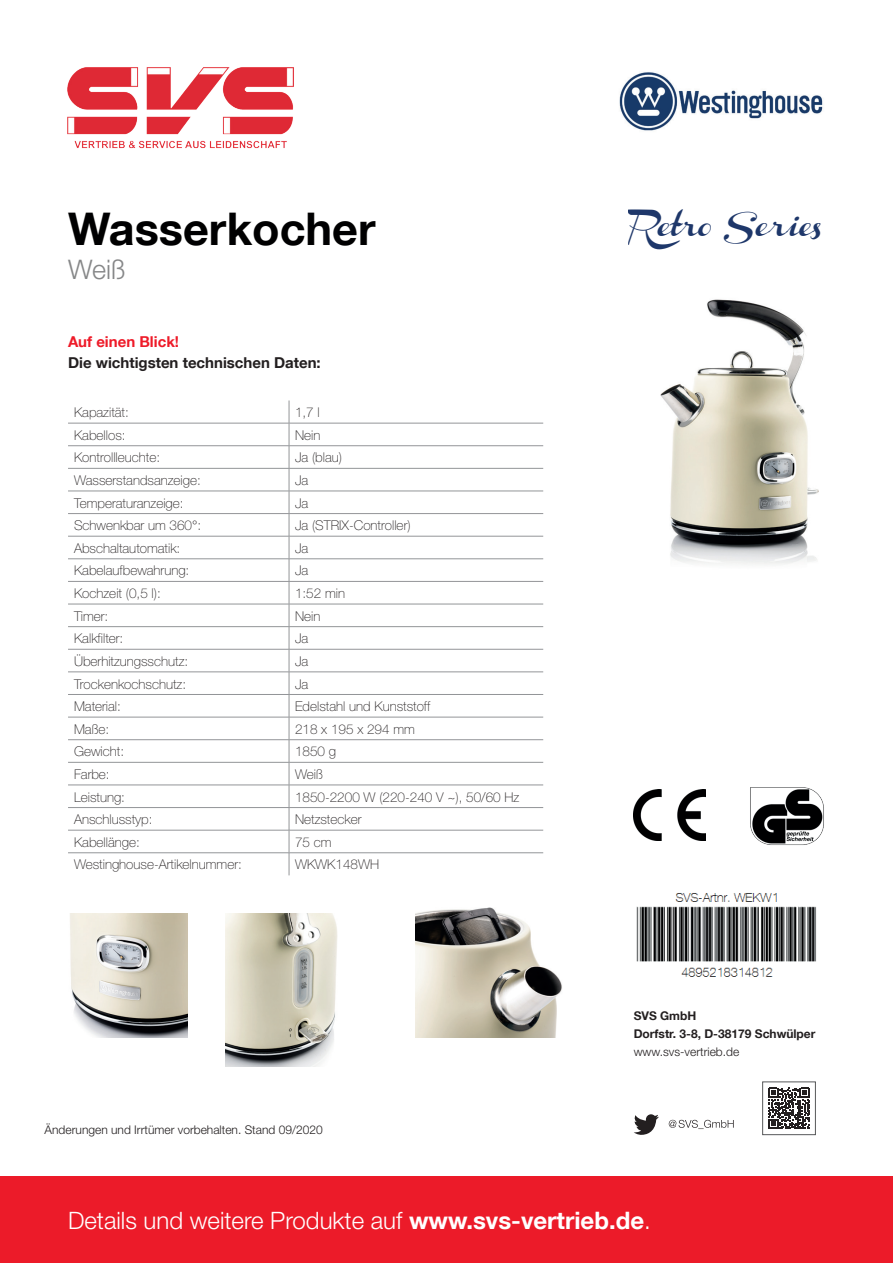
<style>
.page{position:relative;width:893px;height:1263px;background:#fff}
.page>*{position:absolute;margin:0;border:0;box-sizing:border-box;transform-origin:0 0}
.t1{font:700 45px "Helvetica Neue LT Com";color:#000001}
.t2{font:300 27px "Helvetica Neue LT Std";color:#868788}
.t3{font:300 24px "Helvetica Neue LT Std";color:#fff}
.t4{font:20.7px "Channel Slanted 2";color:#1e376a}
.t5{font:700 15px "Helvetica Neue LT Com";color:#231f20}
.t6{font:700 15px "Helvetica Neue LT Com";color:#ee1b29}
.t7{font:100 13.5px "Helvetica Neue";color:#231f20}
.t8{font:300 12px "Helvetica Neue LT Std";color:#231f20}
.t9{font:700 12px/18px "Helvetica Neue LT Com";color:#231f20}
.s1{font-family:"Helvetica Neue LT Com";font-weight:700}
</style>
<div class="page">
<img style="left:660px;top:299px;width:159px;height:266px">
<div style="left:0;top:1176px;width:893px;height:87px;background:#ec1b29"></div>
<img style="left:67px;top:67px;width:227px;height:82px">
<img style="left:619px;top:72px;width:204px;height:59px">
<svg style="left:634px;top:1114px;width:25px;height:21px"></svg>
<svg style="left:669px;top:1120px;width:65px;height:9px"></svg>
<svg style="left:768px;top:1087px;width:42px;height:42px"></svg>
<div style="left:762px;top:1082px;width:54px;height:53px;border:1px solid #57585a"></div>
<hr style="left:68px;top:423px;width:221px;height:1px;background:#939598">
<hr style="left:289px;top:423px;width:254px;height:1px;background:#939598">
<hr style="left:68px;top:445px;width:221px;height:1px;background:#939598">
<hr style="left:289px;top:445px;width:254px;height:1px;background:#939598">
<hr style="left:68px;top:468px;width:221px;height:1px;background:#939598">
<hr style="left:289px;top:468px;width:254px;height:1px;background:#939598">
<hr style="left:68px;top:491px;width:221px;height:1px;background:#939598">
<hr style="left:289px;top:491px;width:254px;height:1px;background:#939598">
<hr style="left:68px;top:513px;width:221px;height:1px;background:#939598">
<hr style="left:289px;top:513px;width:254px;height:1px;background:#939598">
<hr style="left:68px;top:536px;width:221px;height:1px;background:#939598">
<hr style="left:289px;top:536px;width:254px;height:1px;background:#939598">
<hr style="left:68px;top:558px;width:221px;height:1px;background:#939598">
<hr style="left:289px;top:558px;width:254px;height:1px;background:#939598">
<hr style="left:68px;top:581px;width:221px;height:1px;background:#939598">
<hr style="left:289px;top:581px;width:254px;height:1px;background:#939598">
<hr style="left:68px;top:604px;width:221px;height:1px;background:#939598">
<hr style="left:289px;top:604px;width:254px;height:1px;background:#939598">
<hr style="left:68px;top:626px;width:221px;height:1px;background:#939598">
<hr style="left:289px;top:626px;width:254px;height:1px;background:#939598">
<hr style="left:68px;top:649px;width:221px;height:1px;background:#939598">
<hr style="left:289px;top:649px;width:254px;height:1px;background:#939598">
<hr style="left:68px;top:672px;width:221px;height:1px;background:#939598">
<hr style="left:289px;top:672px;width:254px;height:1px;background:#939598">
<hr style="left:68px;top:694px;width:221px;height:1px;background:#939598">
<hr style="left:289px;top:694px;width:254px;height:1px;background:#939598">
<hr style="left:68px;top:717px;width:221px;height:1px;background:#939598">
<hr style="left:289px;top:717px;width:254px;height:1px;background:#939598">
<hr style="left:68px;top:739px;width:221px;height:1px;background:#939598">
<hr style="left:289px;top:739px;width:254px;height:1px;background:#939598">
<hr style="left:68px;top:762px;width:221px;height:1px;background:#939598">
<hr style="left:289px;top:762px;width:254px;height:1px;background:#939598">
<hr style="left:68px;top:785px;width:221px;height:1px;background:#939598">
<hr style="left:289px;top:785px;width:254px;height:1px;background:#939598">
<hr style="left:68px;top:807px;width:221px;height:1px;background:#939598">
<hr style="left:289px;top:807px;width:254px;height:1px;background:#939598">
<hr style="left:68px;top:830px;width:221px;height:1px;background:#939598">
<hr style="left:289px;top:830px;width:254px;height:1px;background:#939598">
<hr style="left:68px;top:852px;width:221px;height:1px;background:#939598">
<hr style="left:289px;top:852px;width:254px;height:1px;background:#939598">
<svg style="left:289px;top:400px;width:1px;height:475px"></svg>
<img style="left:70px;top:914px;width:117px;height:123px">
<img style="left:416px;top:907px;width:146px;height:130px">
<img style="left:225px;top:914px;width:113px;height:152px">
<img style="left:750px;top:787px;width:74px;height:58px">
<img style="left:634px;top:789px;width:72px;height:52px">
<img style="left:636px;top:893px;width:180px;height:84px">
<h1 class="t1" style="left:68px;top:200px;width:309px">Wasserkocher</h1>
<h3 class="t4" style="left:629px;top:217px;width:195px">Retro Series</h3>
<h2 class="t2" style="left:68px;top:253px;width:59px">Weiß</h2>
<p class="t6" style="left:68px;top:332px;width:113px">Auf einen Blick!</p>
<p class="t5" style="left:68px;top:353px;width:254px">Die wichtigsten technischen Daten:</p>
<p class="t7" style="left:74px;top:405px;width:56px">Kapazität:</p>
<p class="t7" style="left:295px;top:405px;width:26px">1,7 l</p>
<p class="t7" style="left:74px;top:427px;width:53px">Kabellos:</p>
<p class="t7" style="left:295px;top:427px;width:27px">Nein</p>
<p class="t7" style="left:74px;top:450px;width:88px">Kontrollleuchte:</p>
<p class="t7" style="left:295px;top:450px;width:49px">Ja (blau)</p>
<p class="t7" style="left:74px;top:472px;width:128px">Wasserstandsanzeige:</p>
<p class="t7" style="left:295px;top:472px;width:15px">Ja</p>
<p class="t7" style="left:74px;top:495px;width:111px">Temperaturanzeige:</p>
<p class="t7" style="left:295px;top:495px;width:15px">Ja</p>
<p class="t7" style="left:74px;top:518px;width:129px">Schwenkbar um 360°:</p>
<p class="t7" style="left:295px;top:518px;width:117px">Ja (STRIX-Controller)</p>
<p class="t7" style="left:74px;top:540px;width:108px">Abschaltautomatik:</p>
<p class="t7" style="left:295px;top:540px;width:15px">Ja</p>
<p class="t7" style="left:74px;top:563px;width:117px">Kabelaufbewahrung:</p>
<p class="t7" style="left:295px;top:563px;width:15px">Ja</p>
<p class="t7" style="left:74px;top:585px;width:88px">Kochzeit (0,5 l):</p>
<p class="t7" style="left:295px;top:585px;width:52px">1:52 min</p>
<p class="t7" style="left:74px;top:608px;width:36px">Timer:</p>
<p class="t7" style="left:295px;top:608px;width:27px">Nein</p>
<p class="t7" style="left:74px;top:631px;width:51px">Kalkfilter:</p>
<p class="t7" style="left:295px;top:631px;width:15px">Ja</p>
<p class="t7" style="left:74px;top:653px;width:116px">Überhitzungsschutz:</p>
<p class="t7" style="left:295px;top:653px;width:15px">Ja</p>
<p class="t7" style="left:74px;top:676px;width:114px">Trockenkochschutz:</p>
<p class="t7" style="left:295px;top:676px;width:15px">Ja</p>
<p class="t7" style="left:74px;top:699px;width:48px">Material:</p>
<p class="t7" style="left:295px;top:699px;width:137px">Edelstahl und Kunststoff</p>
<p class="t7" style="left:74px;top:721px;width:37px">Maße:</p>
<p class="t7" style="left:295px;top:721px;width:121px">218 x 195 x 294 mm</p>
<p class="t7" style="left:74px;top:744px;width:52px">Gewicht:</p>
<p class="t7" style="left:295px;top:744px;width:43px">1850 g</p>
<p class="t7" style="left:74px;top:766px;width:37px">Farbe:</p>
<p class="t7" style="left:295px;top:766px;width:29px">Weiß</p>
<p class="t7" style="left:74px;top:789px;width:53px">Leistung:</p>
<p class="t7" style="left:295px;top:789px;width:226px">1850-2200 W (220-240 V ~), 50/60 Hz</p>
<p class="t7" style="left:74px;top:812px;width:80px">Anschlusstyp:</p>
<p class="t7" style="left:295px;top:812px;width:68px">Netzstecker</p>
<p class="t7" style="left:74px;top:834px;width:67px">Kabellänge:</p>
<p class="t7" style="left:295px;top:834px;width:38px">75 cm</p>
<p class="t7" style="left:74px;top:857px;width:169px">Westinghouse-Artikelnummer:</p>
<p class="t7" style="left:295px;top:857px;width:86px">WKWK148WH</p>
<p class="t8" style="left:45px;top:1122px;width:280px">Änderungen und Irrtümer vorbehalten. Stand 09/2020</p>
<p class="t9" style="left:634px;top:1006px;width:183px">SVS GmbH<br>Dorfstr. 3-8, D-38179 Schwülper</p>
<p class="t8" style="left:634px;top:1044px;width:107px">www.svs-vertrieb.de</p>
<h3 class="t3" style="left:68px;top:1206px;width:584px">Details und weitere Produkte auf <span class="s1">www.svs-vertrieb.de</span>.</h3>
</div>
